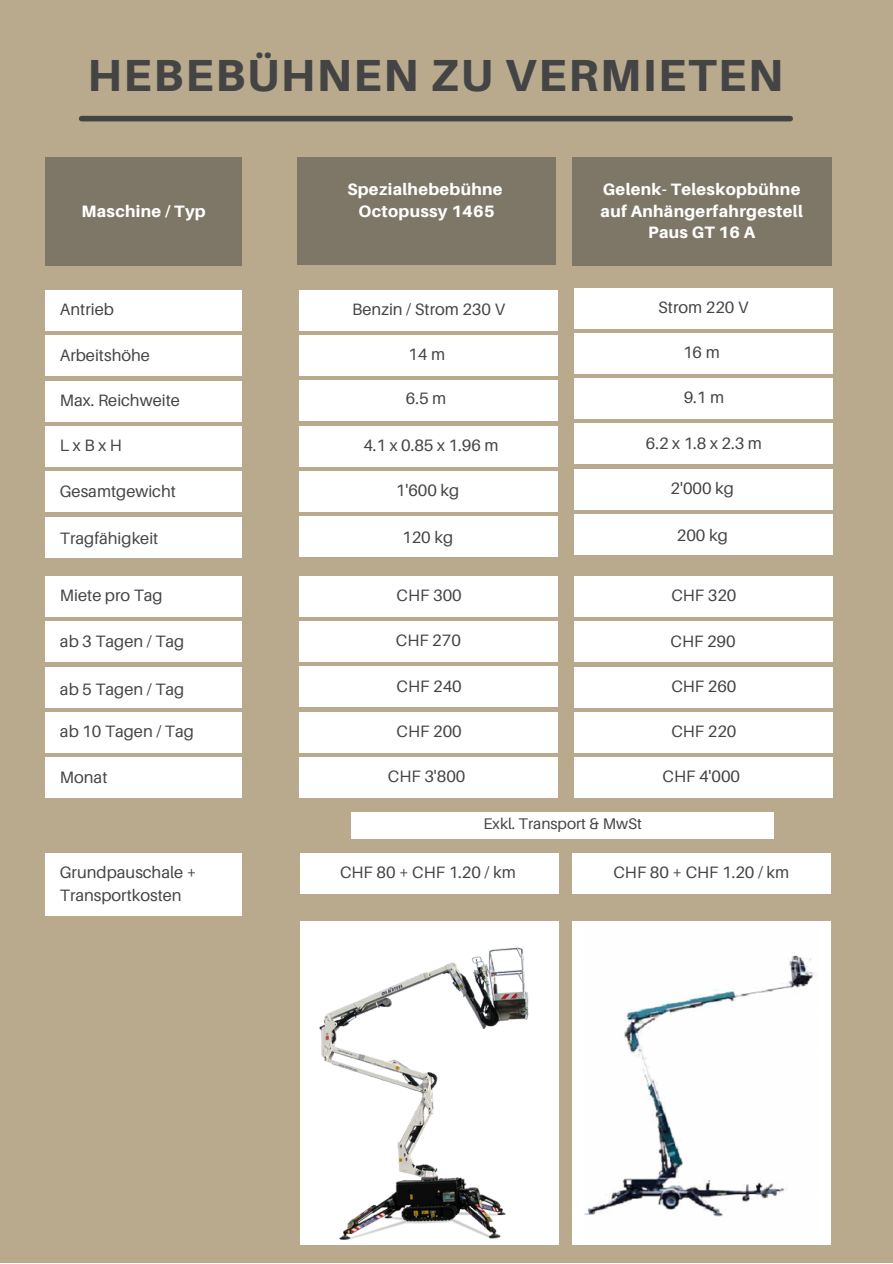
<style>
.page{position:relative;width:893px;height:1264px;background:#fff}
.page>*{position:absolute;margin:0;border:0;box-sizing:border-box;transform-origin:0 0}
.t1{font:800 45px "Aileron";letter-spacing:.04em;color:#444}
.t2{font:16.5px "Aileron";color:#444}
.t3{font:800 16.5px/21.5px "Aileron";letter-spacing:.02em;color:#fff;text-align:center}
.t4{font:15.45px "Aileron";color:#444}
</style>
<div class="page">
<div style="left:0;top:0;width:892px;height:1262px;background:#b9aa8d"></div>
<div style="left:45px;top:158px;width:196px;height:108px;background:#7e7768"></div>
<div style="left:300px;top:921px;width:259px;height:323px;background:#fff"></div>
<div style="left:297px;top:157px;width:259px;height:108px;background:#7e7768"></div>
<div style="left:572px;top:921px;width:258px;height:323px;background:#fff"></div>
<div style="left:572px;top:157px;width:259px;height:109px;background:#7e7768"></div>
<img style="left:646px;top:955px;width:169px;height:262px">
<div style="left:45px;top:290px;width:197px;height:41px;background:#fff"></div>
<div style="left:82px;top:116px;width:708px;height:5px;background:#444"></div>
<div style="left:45px;top:335px;width:197px;height:41px;background:#fff"></div>
<div style="left:45px;top:381px;width:197px;height:40px;background:#fff"></div>
<div style="left:45px;top:426px;width:197px;height:40px;background:#fff"></div>
<div style="left:45px;top:471px;width:197px;height:41px;background:#fff"></div>
<div style="left:45px;top:517px;width:197px;height:40px;background:#fff"></div>
<div style="left:45px;top:576px;width:197px;height:40px;background:#fff"></div>
<div style="left:45px;top:621px;width:197px;height:41px;background:#fff"></div>
<div style="left:45px;top:667px;width:197px;height:40px;background:#fff"></div>
<div style="left:45px;top:712px;width:197px;height:40px;background:#fff"></div>
<div style="left:45px;top:757px;width:197px;height:41px;background:#fff"></div>
<div style="left:299px;top:290px;width:259px;height:40px;background:#fff"></div>
<div style="left:299px;top:335px;width:259px;height:41px;background:#fff"></div>
<div style="left:299px;top:380px;width:259px;height:41px;background:#fff"></div>
<div style="left:299px;top:426px;width:259px;height:40px;background:#fff"></div>
<div style="left:299px;top:471px;width:259px;height:40px;background:#fff"></div>
<div style="left:299px;top:516px;width:259px;height:41px;background:#fff"></div>
<div style="left:299px;top:621px;width:259px;height:40px;background:#fff"></div>
<div style="left:299px;top:666px;width:259px;height:41px;background:#fff"></div>
<div style="left:299px;top:711px;width:259px;height:41px;background:#fff"></div>
<div style="left:299px;top:757px;width:259px;height:40px;background:#fff"></div>
<div style="left:299px;top:576px;width:259px;height:40px;background:#fff"></div>
<div style="left:573px;top:288px;width:259px;height:40px;background:#fff"></div>
<div style="left:573px;top:333px;width:259px;height:40px;background:#fff"></div>
<div style="left:573px;top:378px;width:259px;height:41px;background:#fff"></div>
<div style="left:573px;top:423px;width:259px;height:41px;background:#fff"></div>
<div style="left:573px;top:469px;width:259px;height:40px;background:#fff"></div>
<div style="left:573px;top:514px;width:259px;height:40px;background:#fff"></div>
<div style="left:573px;top:621px;width:259px;height:41px;background:#fff"></div>
<div style="left:573px;top:667px;width:259px;height:40px;background:#fff"></div>
<div style="left:573px;top:712px;width:259px;height:40px;background:#fff"></div>
<div style="left:573px;top:757px;width:259px;height:41px;background:#fff"></div>
<div style="left:573px;top:576px;width:259px;height:40px;background:#fff"></div>
<div style="left:351px;top:812px;width:423px;height:27px;background:#fff"></div>
<div style="left:45px;top:853px;width:197px;height:63px;background:#fff"></div>
<div style="left:300px;top:853px;width:259px;height:40px;background:#fff"></div>
<div style="left:572px;top:853px;width:258px;height:40px;background:#fff"></div>
<img style="left:319px;top:947px;width:327px;height:293px">
<p class="t1" style="left:88px;top:47px;width:696px">HEBEBÜHNEN ZU VERMIETEN</p>
<p class="t3" style="left:81px;top:200px;width:126px">Maschine / Typ</p>
<p class="t3" style="left:347px;top:178px;width:157px">Spezialhebebühne</p>
<p class="t3" style="left:358px;top:200px;width:138px">Octopussy 1465</p>
<p class="t3" style="left:600px;top:178px;width:204px">Gelenk- Teleskopbühne auf Anhängerfahrgestell<br>Paus GT 16 A</p>
<p class="t2" style="left:60px;top:299px;width:55px">Antrieb</p>
<p class="t2" style="left:352px;top:299px;width:154px">Benzin / Strom 230 V</p>
<p class="t2" style="left:658px;top:297px;width:92px">Strom 220 V</p>
<p class="t2" style="left:60px;top:344px;width:91px">Arbeitshöhe</p>
<p class="t2" style="left:408px;top:344px;width:38px">14m</p>
<p class="t2" style="left:683px;top:342px;width:38px">16m</p>
<p class="t2" style="left:60px;top:390px;width:121px">Max. Reichweite</p>
<p class="t2" style="left:60px;top:435px;width:63px">LxBxH</p>
<p class="t2" style="left:60px;top:480px;width:117px">Gesamtgewicht</p>
<p class="t2" style="left:60px;top:527px;width:100px">Tragfähigkeit</p>
<p class="t2" style="left:406px;top:388px;width:42px">6.5 m</p>
<p class="t2" style="left:363px;top:435px;width:137px">4.1 x 0.85 x 1.96 m</p>
<p class="t2" style="left:396px;top:480px;width:65px">1'600 kg</p>
<p class="t2" style="left:402px;top:527px;width:52px">120 kg</p>
<p class="t2" style="left:683px;top:387px;width:42px">9.1 m</p>
<p class="t2" style="left:645px;top:432px;width:117px">6.2 x 1.8 x 2.3 m</p>
<p class="t2" style="left:670px;top:478px;width:65px">2'000 kg</p>
<p class="t2" style="left:676px;top:525px;width:52px">200 kg</p>
<p class="t2" style="left:60px;top:585px;width:104px">Miete pro Tag</p>
<p class="t2" style="left:396px;top:585px;width:67px">CHF 300</p>
<p class="t2" style="left:671px;top:585px;width:67px">CHF 320</p>
<p class="t2" style="left:60px;top:630px;width:126px">ab 3 Tagen / Tag</p>
<p class="t2" style="left:60px;top:679px;width:126px">ab 5 Tagen / Tag</p>
<p class="t2" style="left:60px;top:721px;width:135px">ab 10 Tagen / Tag</p>
<p class="t2" style="left:60px;top:766px;width:49px">Monat</p>
<p class="t2" style="left:396px;top:630px;width:67px">CHF 270</p>
<p class="t2" style="left:396px;top:675px;width:67px">CHF 240</p>
<p class="t2" style="left:396px;top:720px;width:67px">CHF 200</p>
<p class="t2" style="left:388px;top:766px;width:79px">CHF 3'800</p>
<p class="t2" style="left:670px;top:630px;width:67px">CHF 290</p>
<p class="t2" style="left:671px;top:676px;width:67px">CHF 260</p>
<p class="t2" style="left:671px;top:721px;width:67px">CHF 220</p>
<p class="t2" style="left:662px;top:766px;width:79px">CHF 4'000</p>
<p class="t4" style="left:483px;top:814px;width:160px">Exkl. Transport &amp; MwSt</p>
<p class="t2" style="left:60px;top:862px;width:138px">Grundpauschale +</p>
<p class="t2" style="left:340px;top:862px;width:177px">CHF 80 + CHF 1.20 / km</p>
<p class="t2" style="left:613px;top:862px;width:177px">CHF 80 + CHF 1.20 / km</p>
<p class="t2" style="left:60px;top:884px;width:123px">Transportkosten</p>
</div>
